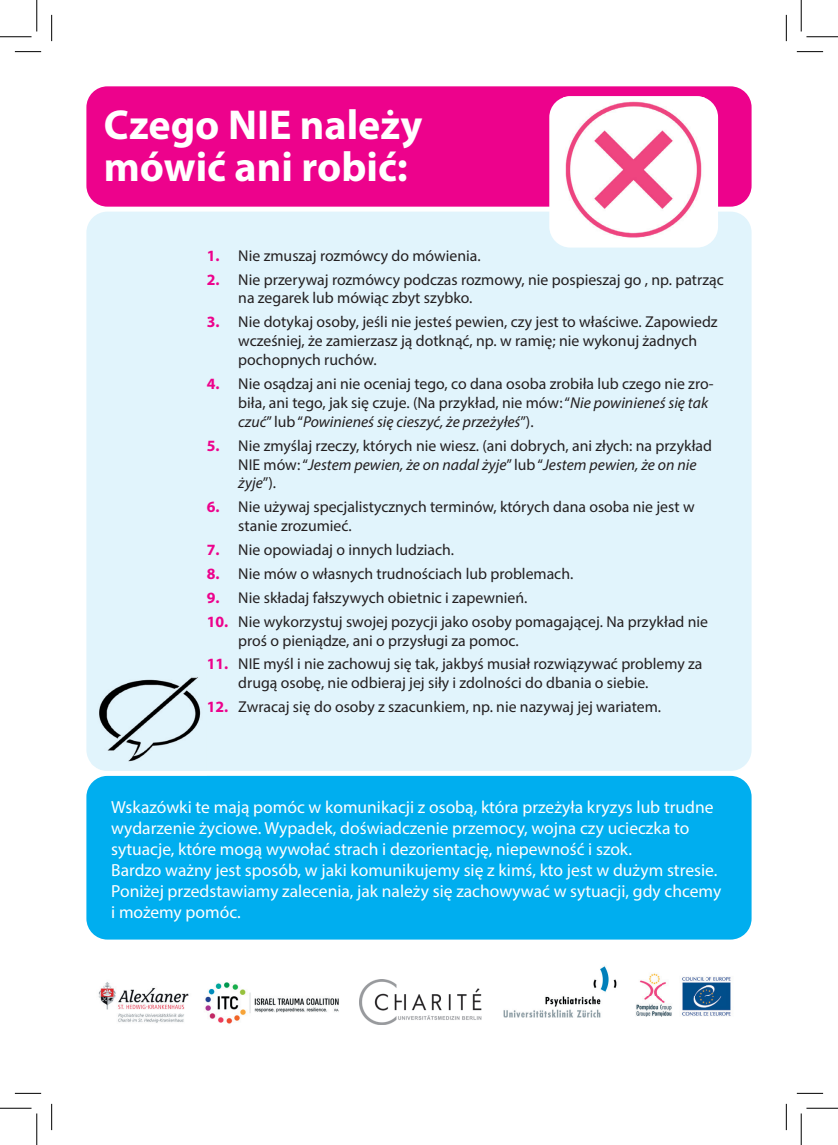
<style>
.page{position:relative;width:838px;height:1145px;background:#fff}
.page>*{position:absolute;margin:0;border:0;box-sizing:border-box;transform-origin:0 0}
.t1{font:700 42px/42px "Myriad Pro";color:#fff}
.t2{font:17.5px/21px "Myriad Pro";color:#fff}
.t3{font:15.75px/18.9px "Myriad Pro";color:#231f20}
.s1{font-weight:700;color:#ed028c}
.s2{font-style:italic}
</style>
<div class="page">
<div style="left:86px;top:212px;width:665px;height:559px;background:#e1f4fc;border-radius:21px"></div>
<div style="left:86px;top:86px;width:665px;height:121px;background:#ed028c;border-radius:21px"></div>
<div style="left:549px;top:96px;width:169px;height:152px;background:#fff;border-radius:21px"></div>
<img style="left:563px;top:96px;width:141px;height:142px">
<img style="left:98px;top:982px;width:91px;height:41px">
<img style="left:636px;top:973px;width:95px;height:44px">
<img style="left:205px;top:982px;width:134px;height:42px">
<img style="left:503px;top:966px;width:114px;height:51px">
<div style="left:86px;top:776px;width:665px;height:164px;background:#00aeef;border-radius:21px"></div>
<img style="left:91px;top:677px;width:110px;height:94px">
<img style="left:359px;top:979px;width:122px;height:45px">
<svg style="left:15px;top:51px;width:26px;height:1px"></svg>
<svg style="left:796px;top:51px;width:27px;height:1px"></svg>
<svg style="left:15px;top:1093px;width:26px;height:1px"></svg>
<svg style="left:796px;top:1093px;width:27px;height:1px"></svg>
<svg style="left:51px;top:15px;width:1px;height:26px"></svg>
<svg style="left:51px;top:1104px;width:1px;height:26px"></svg>
<svg style="left:786px;top:15px;width:1px;height:26px"></svg>
<svg style="left:786px;top:1104px;width:1px;height:26px"></svg>
<hr style="left:0;top:36px;width:32px;height:1px;background:#000">
<hr style="left:806px;top:36px;width:31px;height:1px;background:#000">
<hr style="left:0;top:1108px;width:32px;height:1px;background:#000">
<hr style="left:806px;top:1108px;width:31px;height:1px;background:#000">
<hr style="left:36px;top:0;width:1px;height:31px;background:#000">
<hr style="left:36px;top:1113px;width:1px;height:32px;background:#000">
<hr style="left:800px;top:0;width:1px;height:31px;background:#000">
<hr style="left:800px;top:1113px;width:1px;height:32px;background:#000">
<h1 class="t1" style="left:104px;top:102px;width:320px">Czego NIE należy mówić ani robić:</h1>
<p class="t3" style="left:207px;top:246px;width:275px"><span class="s1">1.</span> Nie zmuszaj rozmówcy do mówienia.</p>
<p class="t3" style="left:238px;top:270px;width:487px;text-indent:-32px"><span class="s1">2.</span> Nie przerywaj rozmówcy podczas rozmowy, nie pospieszaj go , np. patrząc na zegarek lub mówiąc zbyt szybko.</p>
<p class="t3" style="left:238px;top:312px;width:481px;text-indent:-32px"><span class="s1">3.</span> Nie dotykaj osoby, jeśli nie jesteś pewien, czy jest to właściwe. Zapowiedz wcześniej, że zamierzasz ją dotknąć, np. w ramię; nie wykonuj żadnych pochopnych ruchów.</p>
<p class="t3" style="left:238px;top:374px;width:477px;text-indent:-32px"><span class="s1">4.</span> Nie osądzaj ani nie oceniaj tego, co dana osoba zrobiła lub czego nie zro&shy;biła, ani tego, jak się czuje. (Na przykład, nie mów: “<span class="s2">Nie powinieneś się tak czuć</span>” lub “<span class="s2">Powinieneś się cieszyć, że przeżyłeś</span>”).</p>
<p class="t3" style="left:238px;top:436px;width:475px;text-indent:-32px"><span class="s1">5.</span> Nie zmyślaj rzeczy, których nie wiesz. (ani dobrych, ani złych: na przykład<br>NIE mów: “<span class="s2">Jestem pewien, że on nadal żyje</span>” lub “<span class="s2">Jestem pewien, że on nie żyje</span>”).</p>
<p class="t3" style="left:238px;top:497px;width:457px;text-indent:-32px"><span class="s1">6.</span> Nie używaj specjalistycznych terminów, których dana osoba nie jest w stanie zrozumieć.</p>
<p class="t3" style="left:207px;top:540px;width:249px"><span class="s1">7.</span> Nie opowiadaj o innych ludziach.</p>
<p class="t3" style="left:207px;top:564px;width:368px"><span class="s1">8.</span> Nie mów o własnych trudnościach lub problemach.</p>
<p class="t3" style="left:207px;top:588px;width:322px"><span class="s1">9.</span> Nie składaj fałszywych obietnic i zapewnień.</p>
<p class="t3" style="left:238px;top:612px;width:471px;text-indent:-32px"><span class="s1">10.</span> Nie wykorzystuj swojej pozycji jako osoby pomagającej. Na przykład nie proś o pieniądze, ani o przysługi za pomoc.</p>
<p class="t3" style="left:238px;top:654px;width:465px;text-indent:-32px"><span class="s1">11.</span> NIE myśl i nie zachowuj się tak, jakbyś musiał rozwiązywać problemy za drugą osobę, nie odbieraj jej siły i zdolności do dbania o siebie.</p>
<p class="t3" style="left:207px;top:697px;width:456px"><span class="s1">12.</span> Zwracaj się do osoby z szacunkiem, np. nie nazywaj jej wariatem.</p>
<p class="t2" style="left:111px;top:796px;width:611px">Wskazówki te mają pomóc w komunikacji z osobą, która przeżyła kryzys lub trudne wydarzenie życiowe. Wypadek, doświadczenie przemocy, wojna czy ucieczka to sytuacje, które mogą wywołać strach i dezorientację, niepewność i szok.<br>Bardzo ważny jest sposób, w jaki komunikujemy się z kimś, kto jest w dużym stresie.<br>Poniżej przedstawiamy zalecenia, jak należy się zachowywać w sytuacji, gdy chcemy i możemy pomóc.</p>
</div>
